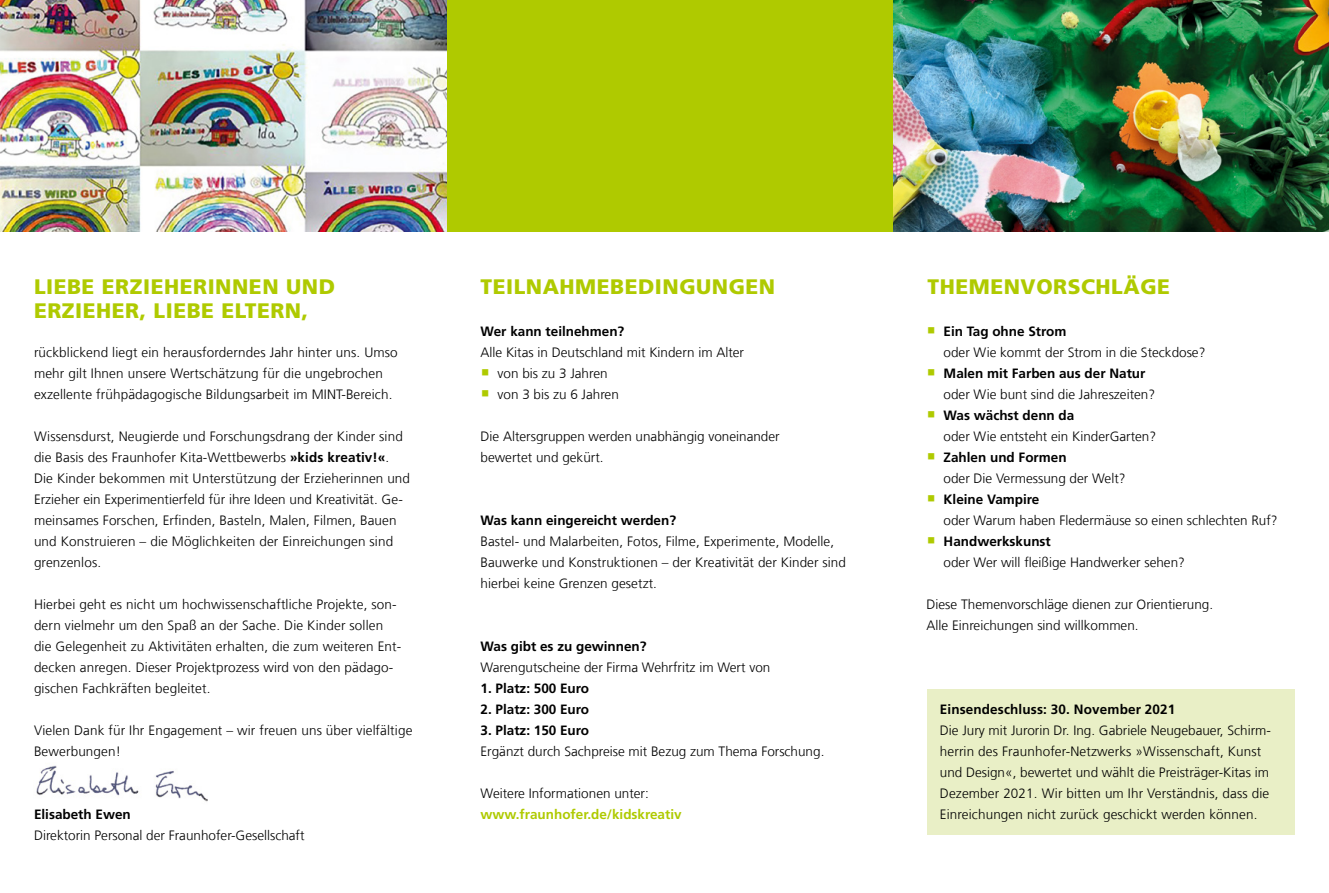
<style>
.page{position:relative;width:1329px;height:893px;background:#fff}
.page>*{position:absolute;margin:0;border:0;box-sizing:border-box;transform-origin:0 0}
.t1{font:900 21px/24px "Frutiger LT Com";letter-spacing:.025em;color:#afca00}
.t2{font:300 13.5px/21px "Frutiger LT Com";letter-spacing:.005em;color:#000}
.t3{font:700 13.5px "Frutiger LT Com";color:#000}
.t4{font:700 13.5px "Frutiger LT Com";color:#afca00}
.s1{font-weight:700}
</style>
<div class="page">
<div style="left:446px;top:0;width:447px;height:231px;background:#afca00"></div>
<img style="left:893px;top:0;width:436px;height:231px">
<img style="left:0;top:0;width:446px;height:231px">
<div style="left:927px;top:689px;width:368px;height:146px;background:#e9efc6"></div>
<img style="left:36px;top:765px;width:172px;height:37px">
<h1 class="t1" style="left:34px;top:275px;width:302px">LIEBE ERZIEHERINNEN UND<br>ERZIEHER, LIEBE ELTERN,</h1>
<p class="t2" style="left:34px;top:342px;width:365px">rückblickend liegt ein herausforderndes Jahr hinter uns. Umso mehr gilt Ihnen unsere Wertschätzung für die ungebrochen exzellente frühpädagogische Bildungsarbeit im MINT-Bereich.</p>
<p class="t2" style="left:34px;top:426px;width:377px">Wissensdurst, Neugierde und Forschungsdrang der Kinder sind die Basis des Fraunhofer Kita-Wettbewerbs <span class="s1">»kids kreativ!«</span>.<br>Die Kinder bekommen mit Unterstützung der Erzieherinnen und Erzieher ein Experimentierfeld für ihre Ideen und Kreativität. Ge&shy;meinsames Forschen, Erfinden, Basteln, Malen, Filmen, Bauen und Konstruieren – die Möglichkeiten der Einreichungen sind grenzenlos.</p>
<p class="t2" style="left:34px;top:594px;width:369px">Hierbei geht es nicht um hochwissenschaftliche Projekte, son&shy;dern vielmehr um den Spaß an der Sache. Die Kinder sollen die Gelegenheit zu Aktivitäten erhalten, die zum weiteren Ent&shy;decken anregen. Dieser Projektprozess wird von den pädago&shy;gischen Fachkräften begleitet.</p>
<p class="t2" style="left:34px;top:720px;width:380px">Vielen Dank für Ihr Engagement – wir freuen uns über vielfältige<br>Bewerbungen!</p>
<p class="t3" style="left:34px;top:807px;width:98px">Elisabeth Ewen</p>
<p class="t2" style="left:34px;top:825px;width:272px">Direktorin Personal der Fraunhofer-Gesellschaft</p>
<h1 class="t1" style="left:480px;top:275px;width:296px">TEILNAHMEBEDINGUNGEN</h1>
<p class="t3" style="left:480px;top:323px;width:145px">Wer kann teilnehmen?</p>
<p class="t2" style="left:497px;top:342px;width:248px;text-indent:-17px">Alle Kitas in Deutschland mit Kindern im Alter von bis zu 3 Jahren<br>von 3 bis zu 6 Jahren</p>
<p class="t2" style="left:480px;top:426px;width:301px">Die Altersgruppen werden unabhängig voneinander bewertet und gekürt.</p>
<p class="t3" style="left:480px;top:513px;width:197px">Was kann eingereicht werden?</p>
<p class="t2" style="left:480px;top:531px;width:367px">Bastel- und Malarbeiten, Fotos, Filme, Experimente, Modelle,<br>Bauwerke und Konstruktionen – der Kreativität der Kinder sind hierbei keine Grenzen gesetzt.</p>
<p class="t3" style="left:480px;top:639px;width:168px">Was gibt es zu gewinnen?</p>
<p class="t2" style="left:480px;top:657px;width:291px">Warengutscheine der Firma Wehrfritz im Wert von</p>
<p class="t3" style="left:480px;top:681px;width:110px">1. Platz: 500 Euro</p>
<p class="t3" style="left:480px;top:702px;width:110px">2. Platz: 300 Euro</p>
<p class="t3" style="left:480px;top:723px;width:110px">3. Platz: 150 Euro</p>
<p class="t2" style="left:480px;top:741px;width:345px">Ergänzt durch Sachpreise mit Bezug zum Thema Forschung.</p>
<p class="t2" style="left:480px;top:783px;width:170px">Weitere Informationen unter:</p>
<p class="t4" style="left:480px;top:807px;width:203px">www.fraunhofer.de/kidskreativ</p>
<h1 class="t1" style="left:927px;top:275px;width:244px">THEMENVORSCHLÄGE</h1>
<p class="t3" style="left:943px;top:323px;width:124px">Ein Tag ohne Strom</p>
<p class="t2" style="left:943px;top:342px;width:263px">oder Wie kommt der Strom in die Steckdose?</p>
<p class="t3" style="left:943px;top:365px;width:203px">Malen mit Farben aus der Natur</p>
<p class="t2" style="left:943px;top:384px;width:213px">oder Wie bunt sind die Jahreszeiten?</p>
<p class="t3" style="left:943px;top:407px;width:132px">Was wächst denn da</p>
<p class="t2" style="left:943px;top:426px;width:214px">oder Wie entsteht ein KinderGarten?</p>
<p class="t3" style="left:943px;top:449px;width:125px">Zahlen und Formen</p>
<p class="t2" style="left:943px;top:468px;width:184px">oder Die Vermessung der Welt?</p>
<p class="t3" style="left:943px;top:491px;width:97px">Kleine Vampire</p>
<p class="t2" style="left:943px;top:510px;width:336px">oder Warum haben Fledermäuse so einen schlechten Ruf?</p>
<p class="t3" style="left:943px;top:533px;width:109px">Handwerkskunst</p>
<p class="t2" style="left:943px;top:552px;width:243px">oder Wer will fleißige Handwerker sehen?</p>
<p class="t2" style="left:926px;top:594px;width:288px">Diese Themenvorschläge dienen zur Orientierung.<br>Alle Einreichungen sind willkommen.</p>
<p class="t3" style="left:940px;top:701px;width:237px">Einsendeschluss: 30. November 2021</p>
<p class="t2" style="left:940px;top:720px;width:333px">Die Jury mit Jurorin Dr. Ing. Gabriele Neugebauer, Schirm&shy;herrin des Fraunhofer-Netzwerks »Wissenschaft, Kunst und Design«, bewertet und wählt die Preisträger-Kitas im Dezember 2021. Wir bitten um Ihr Verständnis, dass die Einreichungen nicht zurück geschickt werden können.</p>
</div>
